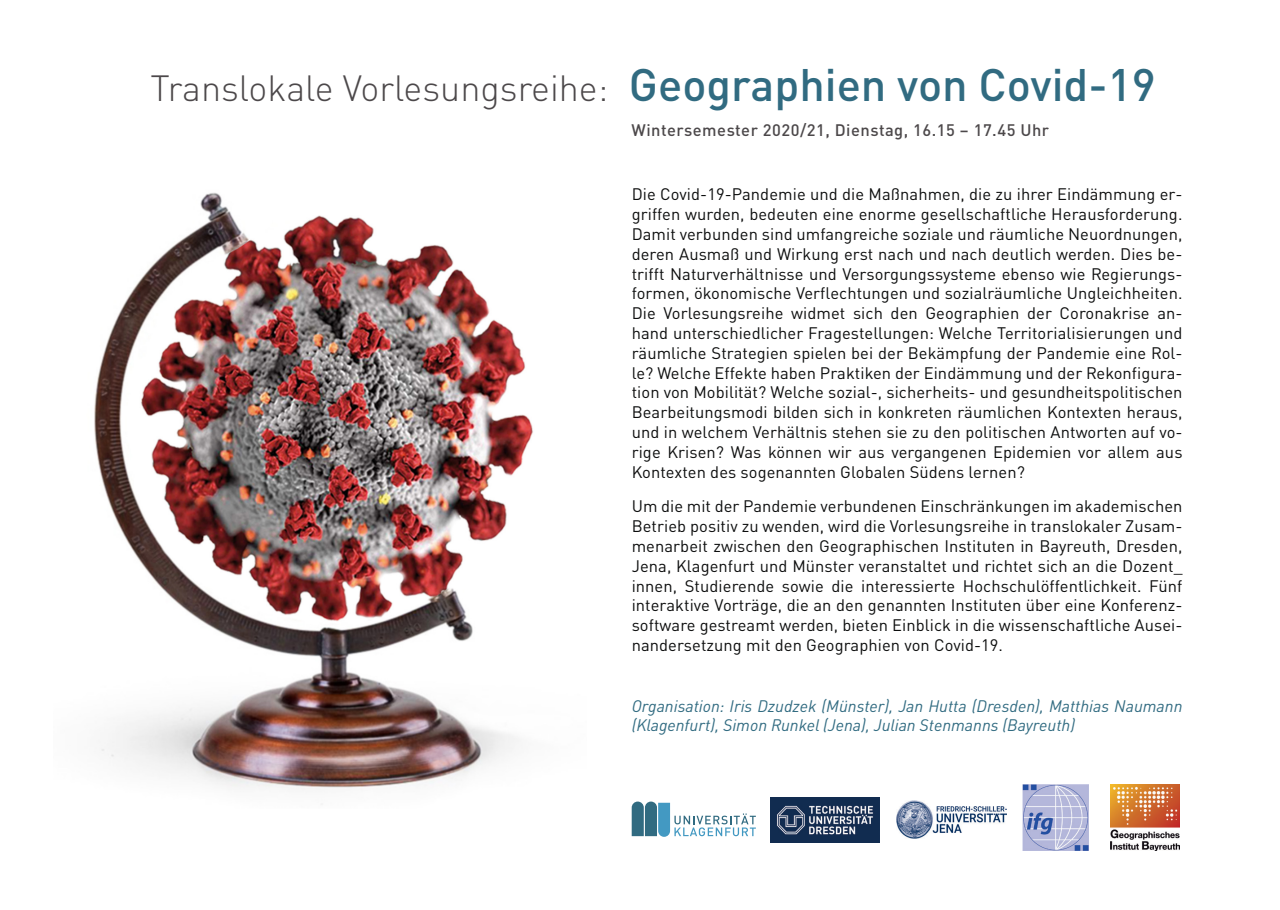
<style>
.page{position:relative;width:1280px;height:910px;background:#fff}
.page>*{position:absolute;margin:0;border:0;box-sizing:border-box;transform-origin:0 0}
.t1{font:300 36px "DIN";color:#4c484a}
.t2{font:16.5px/19.8px "DIN Pro";letter-spacing:.005em;color:#0d0e0e;text-align:justify}
.t3{font:italic 16.5px/19.8px "DIN Pro";color:#316b81}
.t4{font:500 16.5px "DIN";letter-spacing:.03em;color:#4c484a}
.s1{font-weight:500;font-size:45px;color:#316b81}
</style>
<div class="page">
<img style="left:94px;top:192px;width:439px;height:613px">
<svg style="left:632px;top:801px;width:124px;height:36px"></svg>
<img style="left:1023px;top:785px;width:66px;height:65px">
<img style="left:1110px;top:785px;width:69px;height:65px">
<img style="left:896px;top:801px;width:111px;height:37px">
<img style="left:770px;top:798px;width:109px;height:44px">
<p class="t1" style="left:151px;top:66px;width:1007px">Translokale Vorlesungsreihe: <span class="s1">Geographien von Covid-19</span></p>
<p class="t4" style="left:632px;top:119px;width:419px">Wintersemester 2020/21, Dienstag, 16.15 – 17.45 Uhr</p>
<p class="t2" style="left:632px;top:183px;width:552px">Die Covid-19-Pandemie und die Maßnahmen, die zu ihrer Eindämmung er&shy;griffen wurden, bedeuten eine enorme gesellschaftliche Herausforderung.<br>Damit verbunden sind umfangreiche soziale und räumliche Neuordnungen, deren Ausmaß und Wirkung erst nach und nach deutlich werden. Dies be&shy;trifft Naturverhältnisse und Versorgungssysteme ebenso wie Regierungs&shy;formen, ökonomische Verflechtungen und sozialräumliche Ungleichheiten.<br>Die Vorlesungsreihe widmet sich den Geographien der Coronakrise an&shy;hand unterschiedlicher Fragestellungen: Welche Territorialisierungen und räumliche Strategien spielen bei der Bekämpfung der Pandemie eine Rol&shy;le? Welche Effekte haben Praktiken der Eindämmung und der Rekonfigura&shy;tion von Mobilität? Welche sozial-, sicherheits- und gesundheitspolitischen Bearbeitungsmodi bilden sich in konkreten räumlichen Kontexten heraus, und in welchem Verhältnis stehen sie zu den politischen Antworten auf vo&shy;rige Krisen? Was können wir aus vergangenen Epidemien vor allem aus Kontexten des sogenannten Globalen Südens lernen?</p>
<p class="t2" style="left:632px;top:495px;width:552px">Um die mit der Pandemie verbundenen Einschränkungen im akademischen Betrieb positiv zu wenden, wird die Vorlesungsreihe in translokaler Zusam&shy;menarbeit zwischen den Geographischen Instituten in Bayreuth, Dresden, Jena, Klagenfurt und Münster veranstaltet und richtet sich an die Dozent_ innen, Studierende sowie die interessierte Hochschulöffentlichkeit. Fünf interaktive Vorträge, die an den genannten Instituten über eine Konferenz&shy;software gestreamt werden, bieten Einblick in die wissenschaftliche Ausei&shy;nandersetzung mit den Geographien von Covid-19.</p>
<p class="t3" style="left:632px;top:694px;width:552px">Organisation: Iris Dzudzek (Münster), Jan Hutta (Dresden), Matthias Naumann (Klagenfurt), Simon Runkel (Jena), Julian Stenmanns (Bayreuth)</p>
</div>
